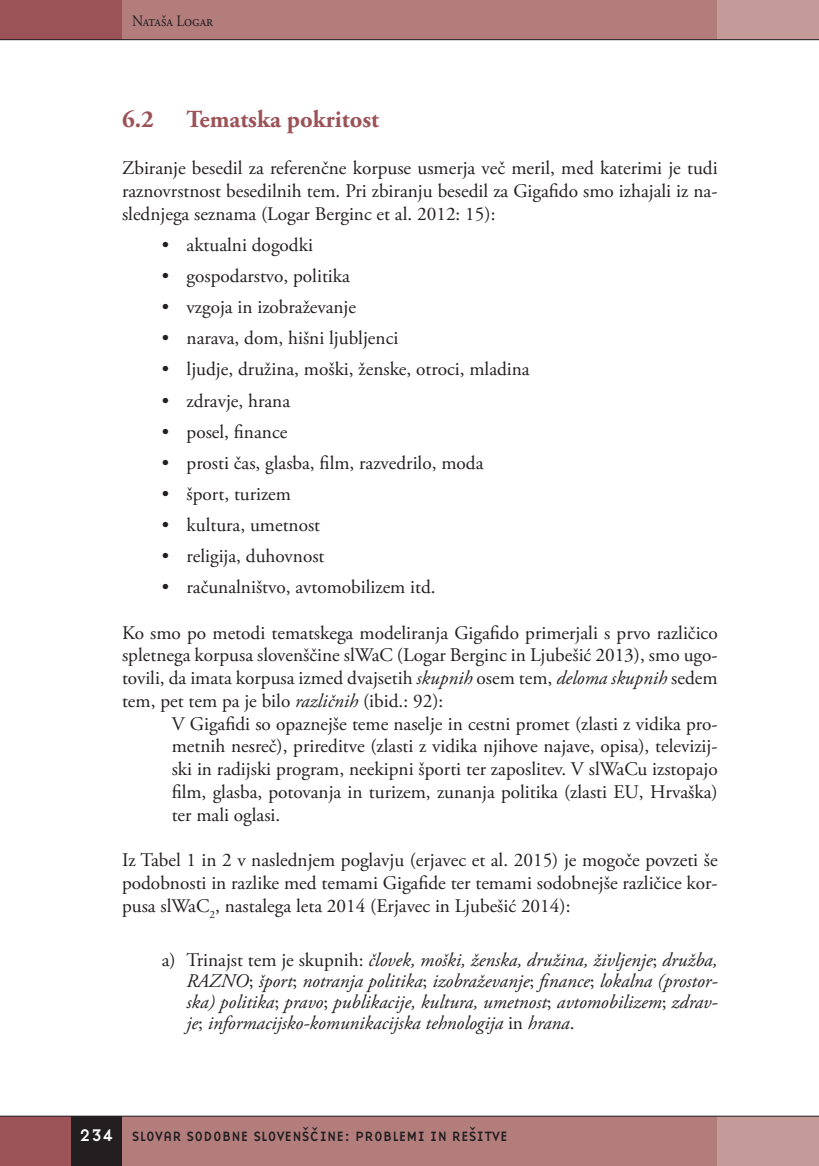
<style>
.page{position:relative;width:819px;height:1166px;background:#fff}
.page>*{position:absolute;margin:0;border:0;box-sizing:border-box;transform-origin:0 0}
.t1{font:700 24.5px "Adobe Garamond Pro";color:#9b5358}
.t2{font:19.25px/22.8px "Adobe Garamond Pro";color:#231f20;text-align:justify}
.t3{font:italic 19.25px/21.2px "Adobe Garamond Pro";color:#231f20;text-align:justify}
.t4{font:15.75px "Adobe Garamond Pro";color:#231f20;scale:.9 1}
.t5{font:14px "Base Nine";color:#231f20}
.s1{font-style:italic}
.s2{font-style:normal}
.s3{font-size:17.5px;color:#fff}
</style>
<div class="page">
<div style="left:122px;top:1116px;width:620px;height:50px;background:#b37d7c"></div>
<div style="left:717px;top:1116px;width:101px;height:50px;background:#c59b99"></div>
<div style="left:120px;top:0;width:597px;height:40px;background:#b37d7c"></div>
<div style="left:717px;top:0;width:101px;height:40px;background:#c59b99"></div>
<div style="left:0;top:1116px;width:71px;height:50px;background:#9b5358"></div>
<div style="left:71px;top:1116px;width:51px;height:50px;background:#231f20"></div>
<div style="left:0;top:0;width:122px;height:40px;background:#9b5358"></div>
<hr style="left:0;top:39px;width:818px;height:1px;background:#231f20">
<hr style="left:0;top:1116px;width:818px;height:1px;background:#231f20">
<p class="t4" style="left:132px;top:11px;width:92px">Nataša Logar</p>
<p class="t1" style="left:122px;top:105px;width:33px">6.2</p>
<p class="t1" style="left:186px;top:105px;width:194px">Tematska pokritost</p>
<p class="t2" style="left:122px;top:158px;width:597px">Zbiranje besedil za referenčne korpuse usmerja več meril, med katerimi je tudi raznovrstnost besedilnih tem. Pri zbiranju besedil za Gigafido smo izhajali iz na&shy;slednjega seznama (Logar Berginc et al. 2012: 15):</p>
<p class="t2" style="left:162px;top:234px;width:153px">• aktualni dogodki</p>
<p class="t2" style="left:162px;top:265px;width:190px">• gospodarstvo, politika</p>
<p class="t2" style="left:162px;top:296px;width:196px">• vzgoja in izobraževanje</p>
<p class="t2" style="left:162px;top:328px;width:238px">• narava, dom, hišni ljubljenci</p>
<p class="t2" style="left:162px;top:359px;width:369px">• ljudje, družina, moški, ženske, otroci, mladina</p>
<p class="t2" style="left:162px;top:390px;width:130px">• zdravje, hrana</p>
<p class="t2" style="left:162px;top:421px;width:127px">• posel, finance</p>
<p class="t2" style="left:162px;top:452px;width:323px">• prosti čas, glasba, film, razvedrilo, moda</p>
<p class="t2" style="left:162px;top:483px;width:131px">• šport, turizem</p>
<p class="t2" style="left:162px;top:514px;width:160px">• kultura, umetnost</p>
<p class="t2" style="left:162px;top:545px;width:164px">• religija, duhovnost</p>
<p class="t2" style="left:162px;top:576px;width:275px">• računalništvo, avtomobilizem itd.</p>
<p class="t2" style="left:122px;top:622px;width:597px">Ko smo po metodi tematskega modeliranja Gigafido primerjali s prvo različico spletnega korpusa slovenščine slWaC (Logar Berginc in Ljubešić 2013), smo ugo&shy;tovili, da imata korpusa izmed dvajsetih <span class="s1">skupnih</span> osem tem, <span class="s1">deloma skupnih</span> sedem tem, pet tem pa je bilo <span class="s1">različnih</span> (ibid.: 92):</p>
<p class="t2" style="left:172px;top:713px;width:547px">V Gigafidi so opaznejše teme naselje in cestni promet (zlasti z vidika pro&shy;metnih nesreč), prireditve (zlasti z vidika njihove najave, opisa), televizij&shy;ski in radijski program, neekipni športi ter zaposlitev. V slWaCu izstopajo film, glasba, potovanja in turizem, zunanja politika (zlasti EU, Hrvaška) ter mali oglasi.</p>
<p class="t2" style="left:122px;top:849px;width:597px">Iz Tabel 1 in 2 v naslednjem poglavju (erjavec et al. 2015) je mogoče povzeti še podobnosti in razlike med temami Gigafide ter temami sodobnejše različice kor&shy;pusa slWaC<sub>2</sub>, nastalega leta 2014 (Erjavec in Ljubešić 2014):</p>
<p class="t3" style="left:186px;top:949px;width:532px;text-indent:-25px"><span class="s2">a) Trinajst tem je skupnih:</span> človek, moški, ženska, družina, življenje<span class="s2">;</span> družba, RAZNO<span class="s2">;</span> šport<span class="s2">;</span> notranja politika<span class="s2">;</span> izobraževanje<span class="s2">;</span> finance<span class="s2">;</span> lokalna (prostor&shy;ska) politika<span class="s2">;</span> pravo<span class="s2">;</span> publikacije, kultura, umetnost<span class="s2">;</span> avtomobilizem<span class="s2">;</span> zdrav&shy;je<span class="s2">;</span> informacijsko-komunikacijska tehnologija <span class="s2">in</span> hrana<span class="s2">.</span></p>
<p class="t5" style="left:79px;top:1126px;width:430px"><span class="s3">234</span> SLOVAR SODOBNE SLOVENŠCˇINE: PROBLEMI IN REŠITVE</p>
</div>
